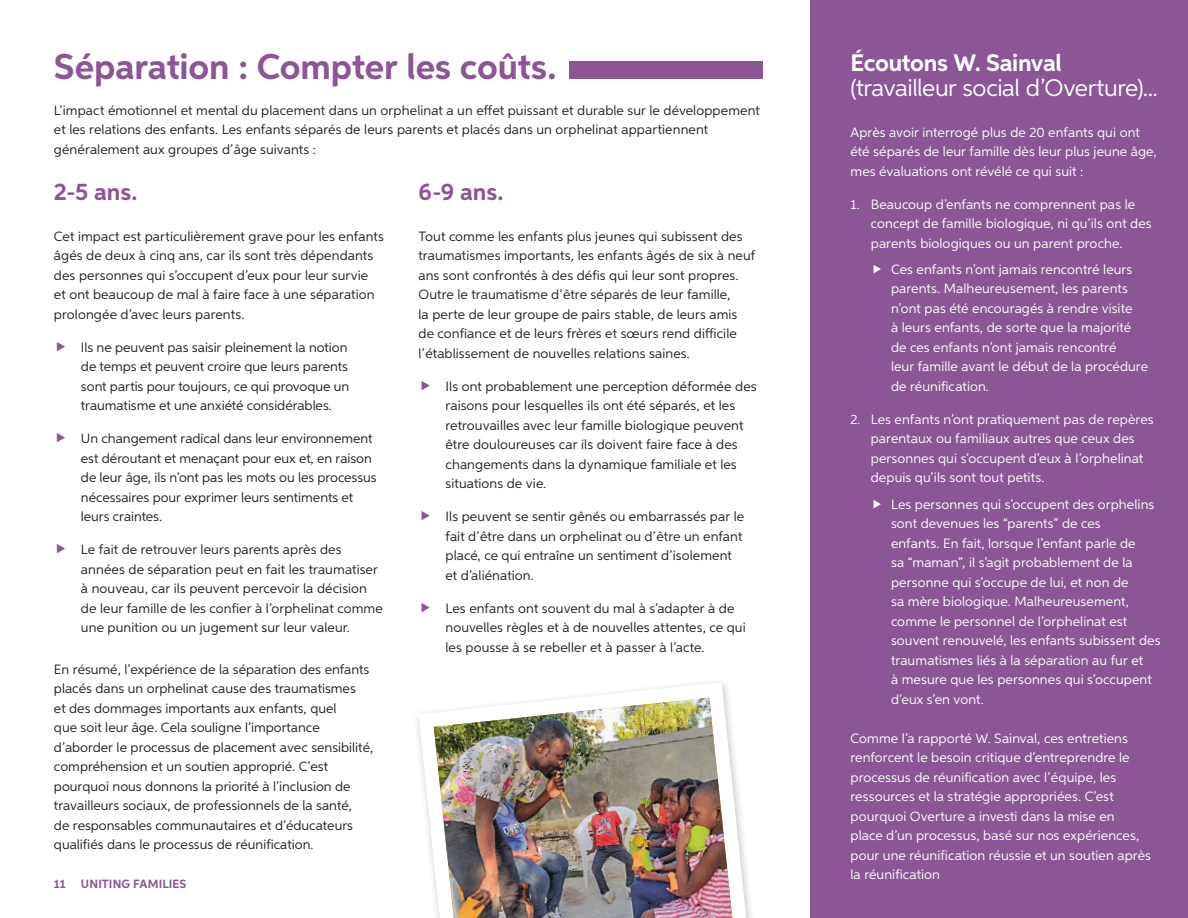
<style>
.page{position:relative;width:1188px;height:918px;background:#fff}
.page>*{position:absolute;margin:0;border:0;box-sizing:border-box;transform-origin:0 0}
.t1{font:700 36px "Aspira";letter-spacing:-.005em;color:#8c5696}
.t2{font:24px "Aspira";letter-spacing:-.015em;color:#fff}
.t3{font:700 24px "Aspira";letter-spacing:-.015em;color:#fff}
.t4{font:700 24px "Aspira";color:#8c5696}
.t5{font:13.5px/19.5px "Aspira";letter-spacing:.005em;color:#231f20}
.t6{font:13.5px/19.5px "Aspira";letter-spacing:.01em;color:#fff}
.t7{font:700 12px "Aspira";letter-spacing:.01em;color:#8c5696}
</style>
<div class="page">
<div style="left:570px;top:61px;width:193px;height:18px;background:#8c5696"></div>
<div style="left:810px;top:0;width:378px;height:918px;background:#8c5696"></div>
<svg style="left:418px;top:682px;width:330px;height:236px"></svg>
<img style="left:434px;top:698px;width:300px;height:220px">
<h1 class="t1" style="left:54px;top:45px;width:504px">Séparation : Compter les coûts.</h1>
<p class="t5" style="left:54px;top:100px;width:707px">L’impact émotionnel et mental du placement dans un orphelinat a un effet puissant et durable sur le développement et les relations des enfants. Les enfants séparés de leurs parents et placés dans un orphelinat appartiennent généralement aux groupes d’âge suivants :</p>
<h2 class="t4" style="left:54px;top:177px;width:85px">2-5 ans.</h2>
<p class="t5" style="left:54px;top:226px;width:331px">Cet impact est particulièrement grave pour les enfants âgés de deux à cinq ans, car ils sont très dépendants des personnes qui s’occupent d’eux pour leur survie<br>et ont beaucoup de mal à faire face à une séparation prolongée d’avec leurs parents.</p>
<p class="t5" style="left:81px;top:337px;width:270px">Ils ne peuvent pas saisir pleinement la notion de temps et peuvent croire que leurs parents sont partis pour toujours, ce qui provoque un traumatisme et une anxiété considérables.</p>
<p class="t5" style="left:81px;top:429px;width:297px">Un changement radical dans leur environnement est déroutant et menaçant pour eux et, en raison de leur âge, ils n’ont pas les mots ou les processus nécessaires pour exprimer leurs sentiments et leurs craintes.</p>
<p class="t5" style="left:81px;top:540px;width:303px">Le fait de retrouver leurs parents après des années de séparation peut en fait les traumatiser à nouveau, car ils peuvent percevoir la décision de leur famille de les confier à l’orphelinat comme une punition ou un jugement sur leur valeur.</p>
<p class="t5" style="left:54px;top:659px;width:321px">En résumé, l’expérience de la séparation des enfants placés dans un orphelinat cause des traumatismes<br>et des dommages importants aux enfants, quel<br>que soit leur âge. Cela souligne l’importance d’aborder le processus de placement avec sensibilité, compréhension et un soutien approprié. C’est pourquoi nous donnons la priorité à l’inclusion de travailleurs sociaux, de professionnels de la santé,<br>de responsables communautaires et d’éducateurs qualifiés dans le processus de réunification.</p>
<p class="t7" style="left:54px;top:877px;width:13px">11</p>
<p class="t7" style="left:81px;top:877px;width:107px">UNITING FAMILIES</p>
<h2 class="t4" style="left:418px;top:177px;width:87px">6-9 ans.</h2>
<p class="t5" style="left:418px;top:226px;width:338px">Tout comme les enfants plus jeunes qui subissent des traumatismes importants, les enfants âgés de six à neuf ans sont confrontés à des défis qui leur sont propres.<br>Outre le traumatisme d’être séparés de leur famille,<br>la perte de leur groupe de pairs stable, de leurs amis de confiance et de leurs frères et sœurs rend difficile l’établissement de nouvelles relations saines.</p>
<p class="t5" style="left:445px;top:376px;width:313px">Ils ont probablement une perception déformée des raisons pour lesquelles ils ont été séparés, et les retrouvailles avec leur famille biologique peuvent être douloureuses car ils doivent faire face à des changements dans la dynamique familiale et les situations de vie.</p>
<p class="t5" style="left:445px;top:507px;width:300px">Ils peuvent se sentir gênés ou embarrassés par le fait d’être dans un orphelinat ou d’être un enfant placé, ce qui entraîne un sentiment d’isolement et d’aliénation.</p>
<p class="t5" style="left:445px;top:598px;width:302px">Les enfants ont souvent du mal à s’adapter à de nouvelles règles et à de nouvelles attentes, ce qui les pousse à se rebeller et à passer à l’acte.</p>
<h2 class="t3" style="left:850px;top:48px;width:213px">Écoutons W. Sainval</h2>
<h2 class="t2" style="left:850px;top:73px;width:309px">(travailleur social d’Overture)...</h2>
<p class="t6" style="left:850px;top:122px;width:308px">Après avoir interrogé plus de 20 enfants qui ont été séparés de leur famille dès leur plus jeune âge, mes évaluations ont révélé ce qui suit :</p>
<p class="t6" style="left:871px;top:194px;width:282px;text-indent:-20px">1. Beaucoup d’enfants ne comprennent pas le concept de famille biologique, ni qu’ils ont des parents biologiques ou un parent proche.</p>
<p class="t6" style="left:891px;top:259px;width:259px">Ces enfants n’ont jamais rencontré leurs parents. Malheureusement, les parents n’ont pas été encouragés à rendre visite<br>à leurs enfants, de sorte que la majorité de ces enfants n’ont jamais rencontré<br>leur famille avant le début de la procédure de réunification.</p>
<p class="t6" style="left:871px;top:409px;width:284px;text-indent:-20px">2. Les enfants n’ont pratiquement pas de repères parentaux ou familiaux autres que ceux des personnes qui s’occupent d’eux à l’orphelinat depuis qu’ils sont tout petits.</p>
<p class="t6" style="left:891px;top:494px;width:271px">Les personnes qui s’occupent des orphelins sont devenues les “parents” de ces<br>enfants. En fait, lorsque l’enfant parle de<br>sa “maman”, il s’agit probablement de la personne qui s’occupe de lui, et non de<br>sa mère biologique. Malheureusement, comme le personnel de l’orphelinat est souvent renouvelé, les enfants subissent des traumatismes liés à la séparation au fur et<br>à mesure que les personnes qui s’occupent d’eux s’en vont.</p>
<p class="t6" style="left:850px;top:728px;width:302px">Comme l’a rapporté W. Sainval, ces entretiens renforcent le besoin critique d’entreprendre le processus de réunification avec l’équipe, les ressources et la stratégie appropriées. C’est pourquoi Overture a investi dans la mise en<br>place d’un processus, basé sur nos expériences, pour une réunification réussie et un soutien après la réunification</p>
</div>
